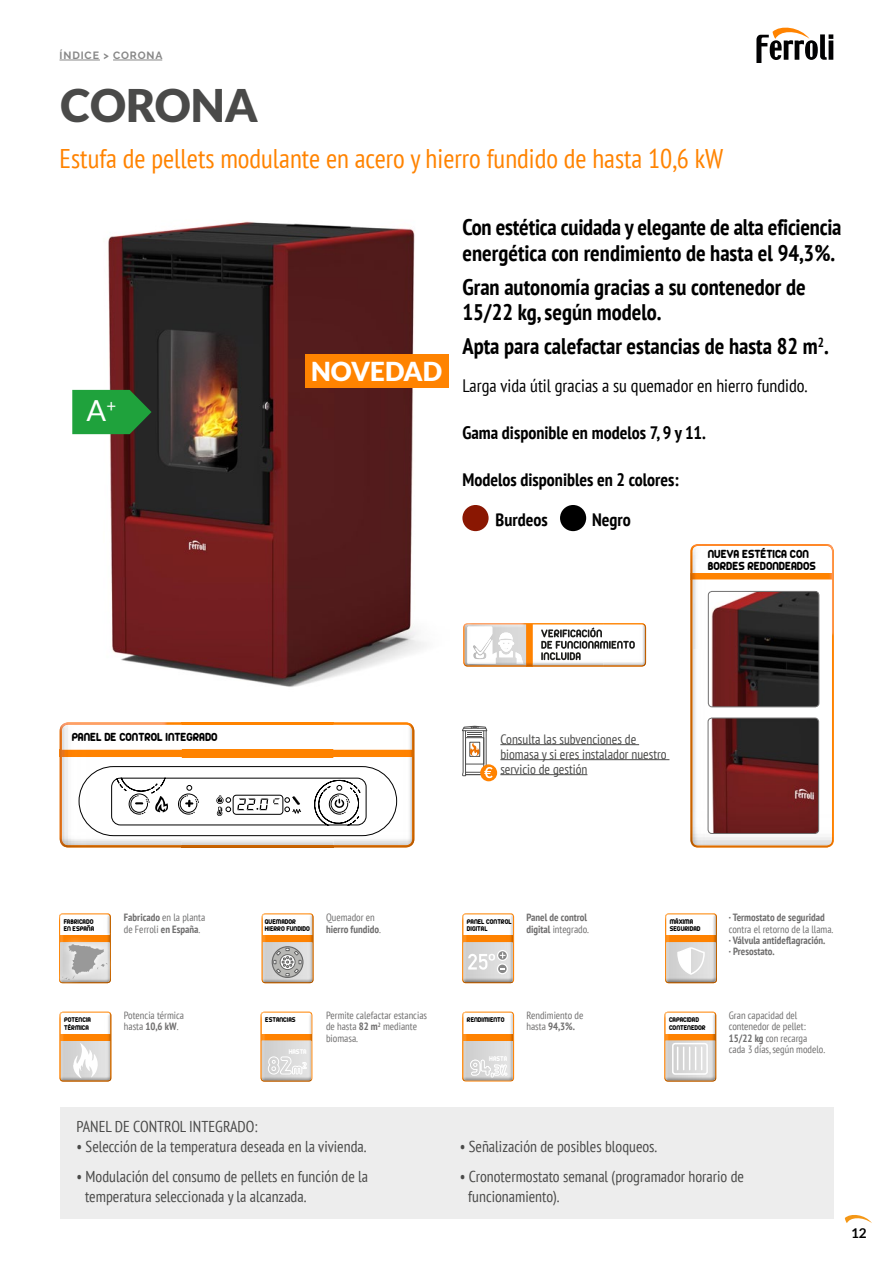
<style>
.page{position:relative;width:893px;height:1263px;background:#fff}
.page>*{position:absolute;margin:0;border:0;box-sizing:border-box;transform-origin:0 0}
.Titulo{font:900 45px "Lato";color:#4a4a49}
.Titulo-2{font:28.95px "Lato";color:#fff}
.Titulo-3{font:condensed 27px "PT Sans";color:#ff8300}
.Titulo-4{font:900 26.1px "Lato";color:#fff}
.Entradilla{font:700 condensed 22.5px/25.5px "PT Sans";color:#000}
.Entradilla-2{font:700 condensed 18px "PT Sans";color:#000}
.Entradilla-3{font:condensed 18px "PT Sans";color:#000}
.t1{font:condensed 15.75px/19.5px "PT Sans";color:#4a4a49}
.TEXTO_GENERAL{font:condensed 13.5px/15px "PT Sans";color:#4a4a49}
.t2{font:700 13.5px "Lato";color:#000}
.t3{font:12.75px "z Arista";color:#000}
.Texto_sellos{font:condensed 10.5px/11.2px "PT Sans";color:#706f6f}
.Texto_sellos-2{font:700 condensed 10.5px/11.2px "PT Sans";color:#706f6f}
.t4{font:700 10.5px "Raleway";letter-spacing:.085em;color:#878787}
.t5{font:7.5px/7.5px "z Arista";color:#000}
.Texto_sellos-3{font:7.5px "z Arista";color:#fff}
.s1{font-weight:700}
.s2{font-weight:400}
</style>
<div class="page">
<svg style="left:845px;top:1215px;width:27px;height:8px"></svg>
<svg style="left:756px;top:28px;width:77px;height:34px"></svg>
<img style="left:72px;top:221px;width:404px;height:466px">
<svg style="left:72px;top:390px;width:80px;height:44px;background:#219039"></svg>
<div style="left:462px;top:505px;width:27px;height:26px;background:#8a1702;border-radius:50%"></div>
<img style="left:690px;top:544px;width:143px;height:303px">
<img style="left:691px;top:573px;width:142px;height:6px">
<svg style="left:463px;top:623px;width:183px;height:43px"></svg>
<img style="left:475px;top:639px;width:16px;height:15px">
<img style="left:708px;top:718px;width:111px;height:115px">
<div style="left:708px;top:718px;width:111px;height:116px;border:1px solid #706f6f;border-radius:4px"></div>
<img style="left:708px;top:591px;width:111px;height:116px">
<div style="left:708px;top:591px;width:111px;height:116px;border:1px solid #706f6f;border-radius:4px"></div>
<div style="left:560px;top:505px;width:26px;height:26px;background:#000;border-radius:50%"></div>
<div style="left:305px;top:354px;width:144px;height:34px;background:#ff8300"></div>
<hr style="left:60px;top:60px;width:40px;height:1px;background:#878787">
<hr style="left:113px;top:60px;width:49px;height:1px;background:#878787">
<svg style="left:664px;top:1012px;width:52px;height:69px"></svg>
<svg style="left:60px;top:1012px;width:51px;height:69px"></svg>
<svg style="left:462px;top:913px;width:52px;height:70px"></svg>
<svg style="left:262px;top:913px;width:51px;height:70px"></svg>
<div style="left:60px;top:1108px;width:773px;height:111px;background:#ededed"></div>
<svg style="left:665px;top:913px;width:52px;height:70px"></svg>
<svg style="left:59px;top:913px;width:52px;height:70px"></svg>
<svg style="left:462px;top:1012px;width:52px;height:69px"></svg>
<svg style="left:261px;top:1012px;width:51px;height:69px"></svg>
<svg style="left:60px;top:722px;width:354px;height:125px"></svg>
<hr style="left:500px;top:744px;width:139px;height:1px;background:#4a4a49">
<hr style="left:500px;top:759px;width:169px;height:1px;background:#4a4a49">
<hr style="left:500px;top:774px;width:87px;height:1px;background:#4a4a49">
<div style="left:480px;top:764px;width:17px;height:17px;background:#ff8200;border-radius:50%"></div>
<svg style="left:462px;top:726px;width:31px;height:52px"></svg>
<p class="t4" style="left:60px;top:50px;width:105px">ÍNDICE &gt; CORONA</p>
<p class="Titulo" style="left:60px;top:79px;width:199px">CORONA</p>
<p class="Titulo-3" style="left:60px;top:141px;width:665px">Estufa de pellets modulante en acero y hierro fundido de hasta 10,6 kW</p>
<p class="Titulo-2" style="left:87px;top:395px;width:31px">A<sup>+</sup></p>
<p class="Titulo-4" style="left:311px;top:356px;width:133px">NOVEDAD</p>
<p class="Entradilla" style="left:462px;top:214px;width:381px">Con estética cuidada y elegante de alta eficiencia energética con rendimiento de hasta el 94,3%.</p>
<p class="Entradilla" style="left:462px;top:273px;width:345px">Gran autonomía gracias a su contenedor de<br>15/22 kg, según modelo.</p>
<p class="Entradilla" style="left:462px;top:333px;width:367px">Apta para calefactar estancias de hasta 82 m<sup>2</sup>.</p>
<p class="Entradilla-3" style="left:462px;top:374px;width:346px">Larga vida útil gracias a su quemador en hierro fundido.</p>
<p class="Entradilla-2" style="left:462px;top:421px;width:245px">Gama disponible en modelos 7, 9 y 11.</p>
<p class="Entradilla-2" style="left:462px;top:468px;width:218px">Modelos disponibles en 2 colores:</p>
<p class="Entradilla-2" style="left:496px;top:508px;width:54px">Burdeos</p>
<p class="Entradilla-2" style="left:592px;top:508px;width:40px">Negro</p>
<p class="t3" style="left:708px;top:547px;width:103px">NUEVA ESTÉTICA CON</p>
<p class="t3" style="left:708px;top:559px;width:110px">BORDES REDONDEADOS</p>
<p class="t3" style="left:72px;top:730px;width:147px">PANEL DE CONTROL INTEGRADO</p>
<p class="TEXTO_GENERAL" style="left:500px;top:731px;width:168px">Consulta las subvenciones de biomasa y si eres instalador nuestro servicio de gestión</p>
<p class="t5" style="left:64px;top:917px;width:32px">FABRICADO<br>EN ESPAÑA</p>
<p class="t5" style="left:64px;top:1016px;width:28px">POTENCIA<br>TÉRMICA</p>
<p class="Texto_sellos" style="left:124px;top:912px;width:83px"><span class="s1">Fabricado</span> en la planta</p>
<p class="Texto_sellos" style="left:124px;top:923px;width:78px">de Ferroli <span class="s1">en España</span>.</p>
<p class="t5" style="left:265px;top:917px;width:47px">QUEMADOR<br>HIERRO FUNDIDO</p>
<p class="Texto_sellos" style="left:326px;top:912px;width:50px">Quemador en</p>
<p class="Texto_sellos-2" style="left:326px;top:923px;width:56px">hierro fundido<span class="s2">.</span></p>
<p class="Texto_sellos-2" style="left:526px;top:912px;width:64px">Panel de control digital <span class="s2">integrado.</span></p>
<p class="t5" style="left:467px;top:917px;width:46px">PANEL CONTROL<br>DIGITAL</p>
<p class="t5" style="left:670px;top:917px;width:32px">MÁXIMA<br>SEGURIDAD</p>
<p class="Texto_sellos" style="left:729px;top:912px;width:106px"><span class="s1">· Termostato de seguridad </span>contra el retorno de la llama.</p>
<p class="Texto_sellos-2" style="left:729px;top:934px;width:98px">· Válvula antideflagración.</p>
<p class="Texto_sellos-2" style="left:729px;top:945px;width:47px">· Presostato.</p>
<p class="Texto_sellos" style="left:124px;top:1010px;width:62px">Potencia térmica</p>
<p class="Texto_sellos" style="left:124px;top:1021px;width:56px">hasta <span class="s1">10,6 kW</span>.</p>
<p class="Texto_sellos" style="left:326px;top:1010px;width:103px">Permite calefactar estancias de hasta <span class="s1">82 m</span><sup>2</sup> mediante biomasa.</p>
<p class="Texto_sellos" style="left:526px;top:1010px;width:58px">Rendimiento de hasta <span class="s1">94,3%.</span></p>
<p class="Texto_sellos" style="left:729px;top:1010px;width:79px">Gran capacidad del contenedor de pellet:</p>
<p class="t5" style="left:669px;top:1016px;width:38px">CAPACIDAD<br>CONTENEDOR</p>
<p class="t5" style="left:265px;top:1016px;width:32px">ESTANCIAS</p>
<p class="t5" style="left:467px;top:1016px;width:39px">RENDIMIENTO</p>
<p class="Texto_sellos-3" style="left:289px;top:1048px;width:19px">HASTA</p>
<p class="Texto_sellos-3" style="left:489px;top:1054px;width:19px">HASTA</p>
<p class="Texto_sellos" style="left:729px;top:1032px;width:80px"><span class="s1">15/22 kg</span> con recarga</p>
<p class="Texto_sellos" style="left:729px;top:1043px;width:98px">cada 3 días, según modelo.</p>
<p class="t1" style="left:77px;top:1117px;width:182px">PANEL DE CONTROL INTEGRADO:</p>
<p class="t1" style="left:77px;top:1136px;width:291px">• Selección de la temperatura deseada en la vivienda.</p>
<p class="t1" style="left:85px;top:1166px;width:285px;text-indent:-9px">• Modulación del consumo de pellets en función de la temperatura seleccionada y la alcanzada.</p>
<p class="t1" style="left:460px;top:1136px;width:199px">• Señalización de posibles bloqueos.</p>
<p class="t1" style="left:468px;top:1166px;width:277px;text-indent:-9px">• Cronotermostato semanal (programador horario de funcionamiento).</p>
<p class="t2" style="left:851px;top:1226px;width:17px">12</p>
</div>
